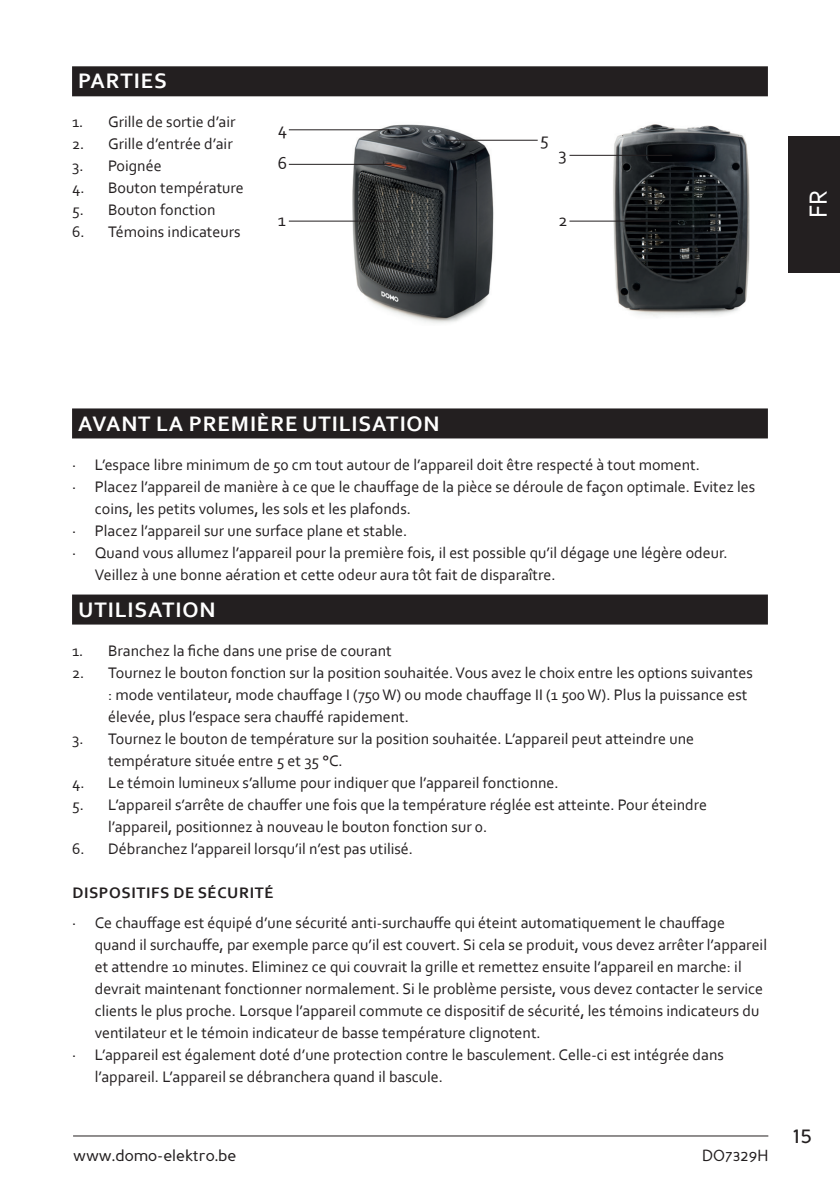
<style>
.page{position:relative;width:840px;height:1191px;background:#fff}
.page>*{position:absolute;margin:0;border:0;box-sizing:border-box;transform-origin:0 0}
.t1{font:26px "Corbel";color:#fff}
.t2{font:24px "Perspective Sans";color:#231f20}
.t3{font:700 22px "Corbel";letter-spacing:.04em;color:#fff}
.t4{font:18px/34.6px "Corbel";color:#231f20}
.t5{font:16px/22px "Corbel";color:#231f20}
.t6{font:16px "Perspective Sans";color:#231f20}
.t7{font:700 16px "Corbel";letter-spacing:.04em;color:#231f20}
</style>
<div class="page">
<hr style="left:73px;top:1135px;width:694px;height:1px;background:#231f20">
<div style="left:788px;top:136px;width:51px;height:136px;background:#231f20"></div>
<div style="left:72px;top:66px;width:695px;height:30px;background:#231f20"></div>
<div style="left:72px;top:408px;width:695px;height:30px;background:#231f20"></div>
<div style="left:72px;top:594px;width:695px;height:30px;background:#231f20"></div>
<img style="left:595px;top:124px;width:155px;height:193px">
<img style="left:334px;top:124px;width:175px;height:199px">
<hr style="left:289px;top:221px;width:102px;height:1px;background:#231f20">
<hr style="left:569px;top:221px;width:102px;height:1px;background:#231f20">
<hr style="left:569px;top:155px;width:102px;height:1px;background:#231f20">
<hr style="left:289px;top:129px;width:106px;height:1px;background:#231f20">
<hr style="left:289px;top:164px;width:102px;height:1px;background:#231f20">
<hr style="left:446px;top:140px;width:91px;height:1px;background:#231f20">
<h3 class="t3" style="left:78px;top:67px;width:90px">PARTIES</h3>
<p class="t5" style="left:72px;top:111px;width:165px">1. Grille de sortie d’air</p>
<p class="t5" style="left:72px;top:133px;width:162px">2. Grille d’entrée d’air</p>
<p class="t5" style="left:72px;top:155px;width:91px">3. Poignée</p>
<p class="t5" style="left:72px;top:177px;width:173px">4. Bouton température</p>
<p class="t5" style="left:72px;top:199px;width:145px">5. Bouton fonction</p>
<p class="t5" style="left:72px;top:221px;width:170px">6. Témoins indicateurs</p>
<p class="t4" style="left:277px;top:111px;width:11px">4<br>6</p>
<p class="t4" style="left:540px;top:121px;width:10px">5</p>
<p class="t4" style="left:558px;top:136px;width:10px">3</p>
<p class="t4" style="left:277px;top:202px;width:10px">1</p>
<p class="t4" style="left:558px;top:202px;width:11px">2</p>
<h1 class="t1" style="left:801px;top:218px;width:30px;rotate:-90deg">FR</h1>
<h3 class="t3" style="left:78px;top:409px;width:363px">AVANT LA PREMIÈRE UTILISATION</h3>
<p class="t5" style="left:72px;top:453px;width:629px">· L’espace libre minimum de 50 cm tout autour de l’appareil doit être respecté à tout moment.</p>
<p class="t5" style="left:72px;top:475px;width:684px">· Placez l’appareil de manière à ce que le chauffage de la pièce se déroule de façon optimale. Evitez les</p>
<p class="t5" style="left:95px;top:497px;width:318px">coins, les petits volumes, les sols et les plafonds.</p>
<p class="t5" style="left:72px;top:519px;width:337px">· Placez l’appareil sur une surface plane et stable.</p>
<p class="t5" style="left:72px;top:541px;width:656px">· Quand vous allumez l’appareil pour la première fois, il est possible qu’il dégage une légère odeur.</p>
<p class="t5" style="left:95px;top:563px;width:462px">Veillez à une bonne aération et cette odeur aura tôt fait de disparaître.</p>
<h3 class="t3" style="left:78px;top:595px;width:139px">UTILISATION</h3>
<p class="t5" style="left:72px;top:639px;width:321px">1. Branchez la fiche dans une prise de courant</p>
<p class="t5" style="left:108px;top:661px;width:646px;text-indent:-36px">2. Tournez le bouton fonction sur la position souhaitée. Vous avez le choix entre les options suivantes : mode ventilateur, mode chauffage I (750 W) ou mode chauffage II (1 500 W). Plus la puissance est élevée, plus l’espace sera chauffé rapidement.</p>
<p class="t5" style="left:108px;top:727px;width:587px;text-indent:-36px">3. Tournez le bouton de température sur la position souhaitée. L’appareil peut atteindre une température située entre 5 et 35 °C.</p>
<p class="t5" style="left:72px;top:771px;width:488px">4. Le témoin lumineux s’allume pour indiquer que l’appareil fonctionne.</p>
<p class="t5" style="left:108px;top:793px;width:600px;text-indent:-36px">5. L’appareil s’arrête de chauffer une fois que la température réglée est atteinte. Pour éteindre l’appareil, positionnez à nouveau le bouton fonction sur 0.</p>
<p class="t5" style="left:72px;top:837px;width:342px">6. Débranchez l’appareil lorsqu’il n’est pas utilisé.</p>
<p class="t7" style="left:72px;top:882px;width:203px">DISPOSITIFS DE SÉCURITÉ</p>
<p class="t5" style="left:72px;top:911px;width:654px">· Ce chauffage est équipé d’une sécurité anti-surchauffe qui éteint automatiquement le chauffage</p>
<p class="t5" style="left:95px;top:933px;width:673px">quand il surchauffe, par exemple parce qu’il est couvert. Si cela se produit, vous devez arrêter l’appareil</p>
<p class="t5" style="left:95px;top:955px;width:648px">et attendre 10 minutes. Eliminez ce qui couvrait la grille et remettez ensuite l’appareil en marche: il</p>
<p class="t5" style="left:95px;top:977px;width:669px">devrait maintenant fonctionner normalement. Si le problème persiste, vous devez contacter le service</p>
<p class="t5" style="left:95px;top:999px;width:665px">clients le plus proche. Lorsque l’appareil commute ce dispositif de sécurité, les témoins indicateurs du</p>
<p class="t5" style="left:95px;top:1021px;width:447px">ventilateur et le témoin indicateur de basse température clignotent.</p>
<p class="t5" style="left:72px;top:1043px;width:653px">· L’appareil est également doté d’une protection contre le basculement. Celle-ci est intégrée dans</p>
<p class="t5" style="left:95px;top:1065px;width:349px">l’appareil. L’appareil se débranchera quand il bascule.</p>
<p class="t6" style="left:73px;top:1146px;width:165px">www.domo-elektro.be</p>
<p class="t6" style="left:701px;top:1146px;width:68px">DO7329H</p>
<h2 class="t2" style="left:792px;top:1120px;width:21px">15</h2>
</div>
